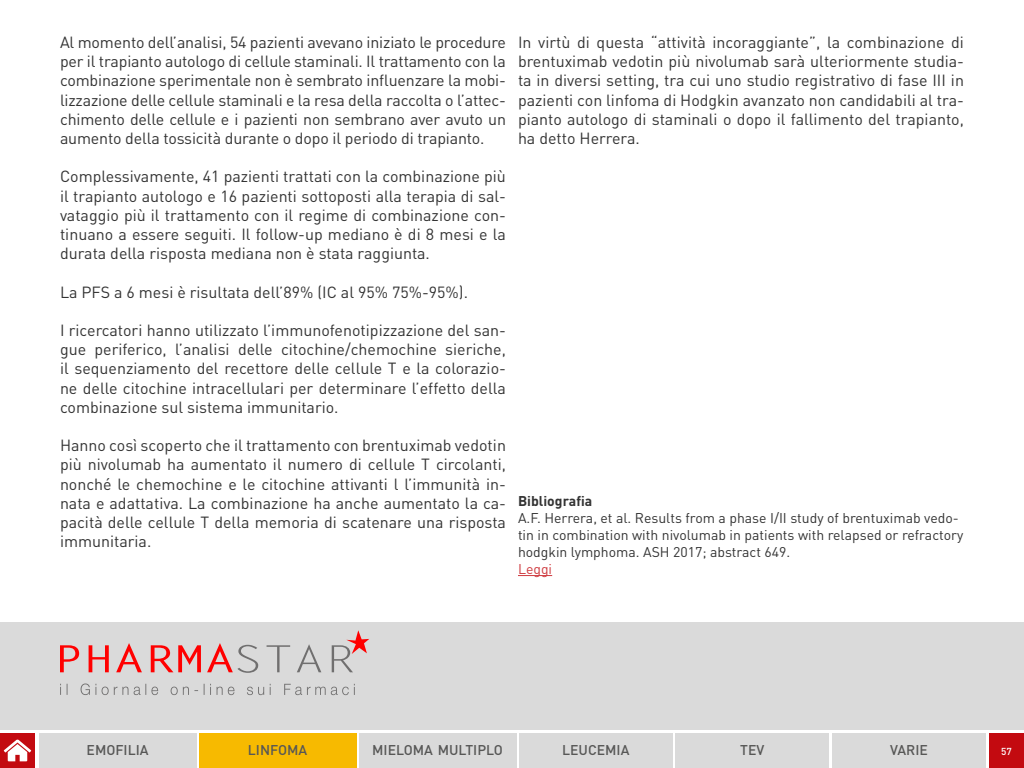
<style>
.page{position:relative;width:1024px;height:768px;background:#fff}
.page>*{position:absolute;margin:0;border:0;box-sizing:border-box;transform-origin:0 0}
.t1{font:16px/19.2px "DIN";color:#333;text-align:justify}
.t2{font:14px/16.8px "DIN";color:#333}
.t3{font:500 14px "DIN";color:#575756}
.t4{font:700 14px "DIN";color:#333}
.t5{font:14px "DIN";color:#cf3b40}
.t6{font:500 10px "DIN";color:#fff}
</style>
<div class="page">
<div style="left:519px;top:733px;width:154px;height:35px;background:#dadada"></div>
<div style="left:675px;top:733px;width:154px;height:35px;background:#dadada"></div>
<div style="left:832px;top:733px;width:154px;height:35px;background:#dadada"></div>
<div style="left:359px;top:733px;width:157px;height:35px;background:#dadada"></div>
<div style="left:199px;top:733px;width:157px;height:35px;background:#f7ba00"></div>
<div style="left:39px;top:733px;width:157px;height:35px;background:#dadada"></div>
<hr style="left:518px;top:575px;width:34px;height:1px;background:#cf3b40">
<div style="left:0;top:622px;width:1024px;height:108px;background:#dadada"></div>
<svg style="left:267px;top:645px;width:23px;height:27px"></svg>
<svg style="left:297px;top:644px;width:24px;height:28px"></svg>
<svg style="left:60px;top:645px;width:19px;height:27px"></svg>
<svg style="left:89px;top:645px;width:20px;height:27px"></svg>
<svg style="left:116px;top:643px;width:26px;height:29px"></svg>
<svg style="left:151px;top:645px;width:50px;height:27px"></svg>
<svg style="left:207px;top:643px;width:51px;height:30px"></svg>
<svg style="left:81px;top:684px;width:15px;height:11px"></svg>
<svg style="left:102px;top:684px;width:56px;height:11px"></svg>
<svg style="left:171px;top:687px;width:27px;height:8px"></svg>
<svg style="left:204px;top:684px;width:7px;height:11px"></svg>
<svg style="left:217px;top:687px;width:18px;height:8px"></svg>
<svg style="left:247px;top:687px;width:17px;height:8px"></svg>
<svg style="left:284px;top:684px;width:71px;height:11px"></svg>
<svg style="left:332px;top:630px;width:37px;height:42px"></svg>
<div style="left:989px;top:733px;width:35px;height:35px;background:#c30a10"></div>
<div style="left:0;top:733px;width:35px;height:35px;background:#c30a10"></div>
<svg style="left:4px;top:740px;width:27px;height:21px"></svg>
<p class="t1" style="left:60px;top:32px;width:448px">Al momento dell’analisi, 54 pazienti avevano iniziato le procedure per il trapianto autologo di cellule staminali. Il trattamento con la combinazione sperimentale non è sembrato influenzare la mobi&shy;lizzazione delle cellule staminali e la resa della raccolta o l’attec&shy;chimento delle cellule e i pazienti non sembrano aver avuto un aumento della tossicità durante o dopo il periodo di trapianto.</p>
<p class="t1" style="left:60px;top:167px;width:448px">Complessivamente, 41 pazienti trattati con la combinazione più il trapianto autologo e 16 pazienti sottoposti alla terapia di sal&shy;vataggio più il trattamento con il regime di combinazione con&shy;tinuano a essere seguiti. Il follow-up mediano è di 8 mesi e la durata della risposta mediana non è stata raggiunta.</p>
<p class="t1" style="left:60px;top:282px;width:410px">La PFS a 6 mesi è risultata dell’89% (IC al 95% 75%-95%).</p>
<p class="t1" style="left:60px;top:320px;width:448px">I ricercatori hanno utilizzato l’immunofenotipizzazione del san&shy;gue periferico, l’analisi delle citochine/chemochine sieriche, il sequenziamento del recettore delle cellule T e la colorazio&shy;ne delle citochine intracellulari per determinare l’effetto della combinazione sul sistema immunitario.</p>
<p class="t1" style="left:60px;top:436px;width:448px">Hanno così scoperto che il trattamento con brentuximab vedotin più nivolumab ha aumentato il numero di cellule T circolanti, nonché le chemochine e le citochine attivanti l l’immunità in&shy;nata e adattativa. La combinazione ha anche aumentato la ca&shy;pacità delle cellule T della memoria di scatenare una risposta immunitaria.</p>
<p class="t1" style="left:518px;top:32px;width:448px">In virtù di questa “attività incoraggiante”, la combinazione di brentuximab vedotin più nivolumab sarà ulteriormente studia&shy;ta in diversi setting, tra cui uno studio registrativo di fase III in pazienti con linfoma di Hodgkin avanzato non candidabili al tra&shy;pianto autologo di staminali o dopo il fallimento del trapianto, ha detto Herrera.</p>
<p class="t4" style="left:518px;top:492px;width:76px">Bibliografia</p>
<p class="t2" style="left:518px;top:510px;width:447px">A.F. Herrera, et al. Results from a phase I/II study of brentuximab vedo&shy;tin in combination with nivolumab in patients with relapsed or refractory hodgkin lymphoma. ASH 2017; abstract 649.</p>
<p class="t5" style="left:518px;top:560px;width:36px">Leggi</p>
<p class="t3" style="left:87px;top:741px;width:64px">EMOFILIA</p>
<p class="t3" style="left:248px;top:741px;width:61px">LINFOMA</p>
<p class="t3" style="left:372px;top:741px;width:132px">MIELOMA MULTIPLO</p>
<p class="t3" style="left:562px;top:741px;width:69px">LEUCEMIA</p>
<p class="t3" style="left:740px;top:741px;width:26px">TEV</p>
<p class="t3" style="left:890px;top:741px;width:39px">VARIE</p>
<p class="t6" style="left:1001px;top:745px;width:12px">57</p>
</div>
